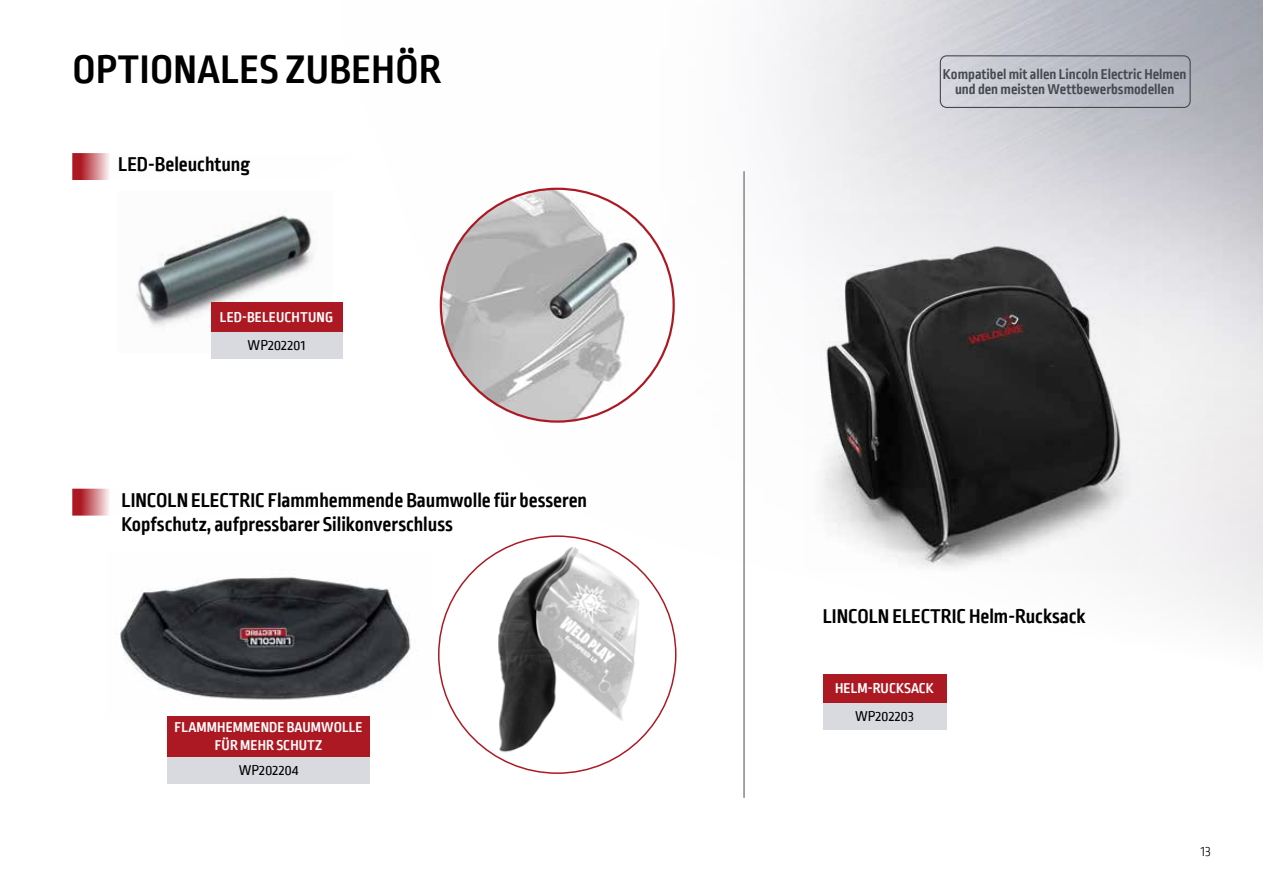
<style>
.page{position:relative;width:1263px;height:893px;background:#fff}
.page>*{position:absolute;margin:0;border:0;box-sizing:border-box;transform-origin:0 0}
.t1{font:700 42px "Ropa Sans PTT";letter-spacing:.01em;color:#000}
.t2{font:700 21px/24px "Ropa Sans PTT";color:#000}
.t3{font:700 15px/15.8px "Ropa Sans PTT";color:#444850;text-align:center}
.t4{font:700 15px/18px "Ropa Sans PTT";letter-spacing:.01em;color:#fff;text-align:center}
.t5{font:15px "Ropa Sans PTT";color:#000}
.t6{font:300 15px "Ropa Sans PTT";color:#000}
</style>
<div class="page">
<img style="left:342px;top:0;width:921px;height:723px">
<img style="left:805px;top:214px;width:334px;height:357px">
<div style="left:823px;top:674px;width:123px;height:30px;background:#ad1923"></div>
<div style="left:823px;top:704px;width:123px;height:26px;background:#d8dadf"></div>
<img style="left:136px;top:215px;width:178px;height:111px">
<div style="left:211px;top:302px;width:131px;height:30px;background:#ad1923"></div>
<div style="left:211px;top:332px;width:131px;height:27px;background:#d8dadf"></div>
<img style="left:441px;top:189px;width:225px;height:233px">
<img style="left:120px;top:553px;width:312px;height:165px">
<div style="left:167px;top:716px;width:203px;height:42px;background:#ad1923"></div>
<div style="left:167px;top:758px;width:203px;height:26px;background:#d8dadf"></div>
<div style="left:439px;top:536px;width:237px;height:237px;background:#fff;border-radius:50%"></div>
<img style="left:481px;top:536px;width:178px;height:237px">
<hr style="left:743px;top:171px;width:2px;height:627px;background:#878787">
<svg style="left:72px;top:489px;width:297px;height:27px"></svg>
<svg style="left:72px;top:153px;width:297px;height:27px"></svg>
<div style="left:940px;top:55px;width:251px;height:53px;border:1px solid #444850;border-radius:6px"></div>
<h1 class="t1" style="left:72px;top:45px;width:370px">OPTIONALES ZUBEHÖR</h1>
<p class="t2" style="left:118px;top:153px;width:133px">LED-Beleuchtung</p>
<p class="t4" style="left:220px;top:309px;width:115px">LED-BELEUCHTUNG</p>
<p class="t5" style="left:248px;top:337px;width:59px">WP202201</p>
<p class="t2" style="left:122px;top:489px;width:467px">LINCOLN ELECTRIC Flammhemmende Baumwolle für besseren<br>Kopfschutz, aufpressbarer Silikonverschluss</p>
<p class="t4" style="left:175px;top:719px;width:190px">FLAMMHEMMENDE BAUMWOLLE<br>FÜR MEHR SCHUTZ</p>
<p class="t5" style="left:239px;top:762px;width:61px">WP202204</p>
<p class="t3" style="left:943px;top:67px;width:245px">Kompatibel mit allen Lincoln Electric Helmen und den meisten Wettbewerbsmodellen</p>
<p class="t2" style="left:823px;top:605px;width:264px">LINCOLN ELECTRIC Helm-Rucksack</p>
<p class="t4" style="left:835px;top:680px;width:100px">HELM-RUCKSACK</p>
<p class="t5" style="left:855px;top:708px;width:60px">WP202203</p>
<p class="t6" style="left:1201px;top:843px;width:12px">13</p>
</div>
